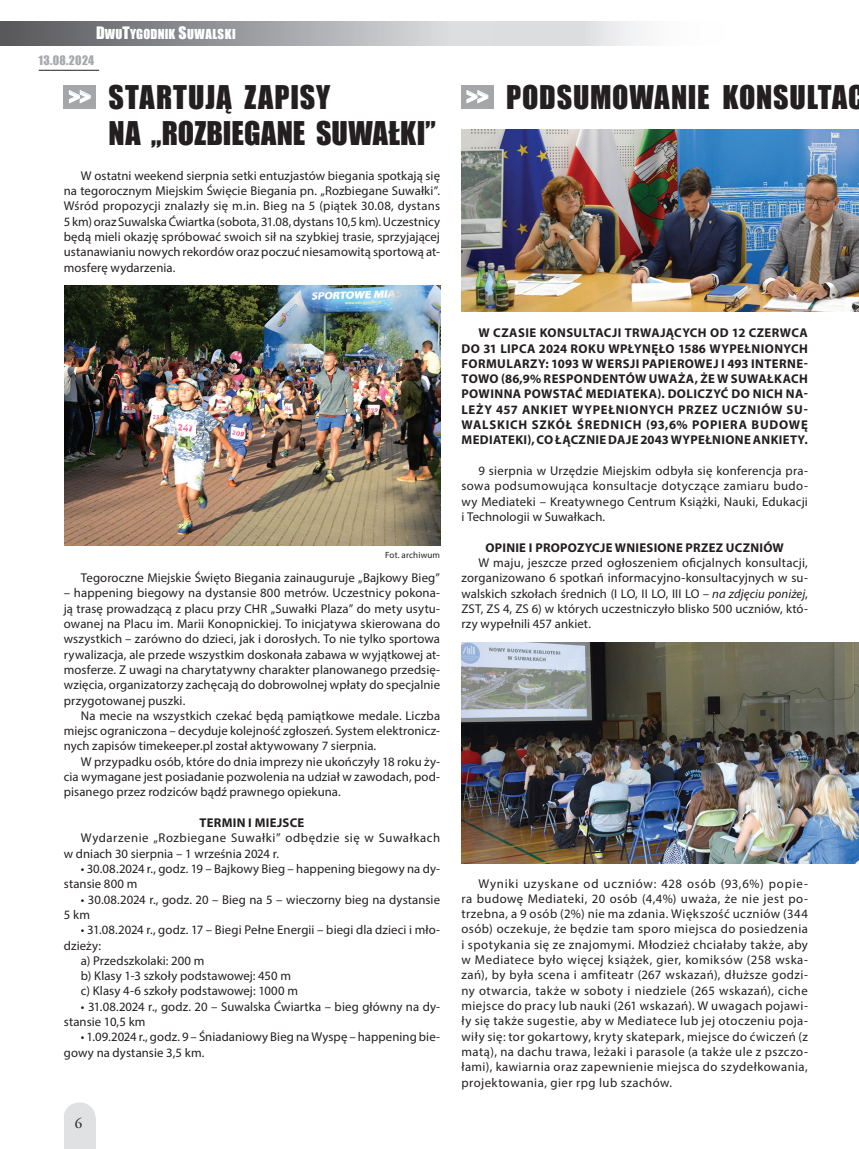
<style>
.page{position:relative;width:859px;height:1149px;background:#fff}
.page>*{position:absolute;margin:0;border:0;box-sizing:border-box;transform-origin:0 0}
.t1{font:30px/36px "Impact";letter-spacing:.02em;color:#231f20}
.t2{font:24.45px "Impact";color:#fff;scale:.87 1}
.t3{font:15px "Adobe Garamond Pro";color:#231f20}
.t4{font:12.75px/15.3px "Myriad Pro";letter-spacing:.01em;color:#231f20;text-align:justify}
.t5{font:700 12.75px/15.3px "Myriad Pro";letter-spacing:.03em;color:#231f20}
.t6{font:12.75px/15.3px "Myriad Pro";letter-spacing:.04em;color:#231f20}
.t7{font:12.6px "Impact";letter-spacing:.015em;color:#fff}
.t8{font:12px "Impact";letter-spacing:.03em;color:#a8a9ad}
.t9{font:9px "Myriad Pro";letter-spacing:.015em;color:#231f20}
.s1{font-size:15.75px}
.s2{font-size:24.45px;color:#fff}
.s3{font-style:italic}
</style>
<div class="page">
<hr style="left:39px;top:70px;width:60px;height:1px;background:#231f20">
<div style="left:64px;top:1101px;width:31px;height:29px;background:#e0e1e3;border-radius:50%"></div>
<div style="left:64px;top:1116px;width:31px;height:32px;background:#e0e1e3"></div>
<svg style="left:0;top:21px;width:641px;height:24px;background:#acadb0"></svg>
<div style="left:64px;top:85px;width:32px;height:24px;background:#a5a6aa"></div>
<svg style="left:69px;top:90px;width:21px;height:13px"></svg>
<img style="left:461px;top:130px;width:398px;height:182px">
<img style="left:461px;top:642px;width:398px;height:221px">
<div style="left:461px;top:85px;width:32px;height:24px;background:#a5a6aa"></div>
<svg style="left:467px;top:90px;width:21px;height:13px"></svg>
<img style="left:64px;top:285px;width:376px;height:260px">
<p class="t7" style="left:96px;top:25px;width:141px"><span class="s1">D</span>WU<span class="s1">T</span>YGODNIK <span class="s1">S</span>UWALSKI</p>
<p class="t8" style="left:38px;top:51px;width:57px">13.08.2024</p>
<h2 class="t2" style="left:69px;top:78px;width:27px">&gt;&gt;</h2>
<h1 class="t1" style="left:109px;top:78px;width:329px">STARTUJĄ ZAPISY<br>NA „ROZBIEGANE SUWAŁKI”</h1>
<p class="t4" style="left:64px;top:167px;width:378px;text-indent:17px">W ostatni weekend sierpnia setki entuzjastów biegania spotkają się na tegorocznym Miejskim Święcie Biegania pn. „Rozbiegane Suwałki”.<br>Wśród propozycji znalazły się m.in. Bieg na 5 (piątek 30.08, dystans 5 km) oraz Suwalska Ćwiartka (sobota, 31.08, dystans 10,5 km). Uczestnicy będą mieli okazję spróbować swoich sił na szybkiej trasie, sprzyjającej ustanawianiu nowych rekordów oraz poczuć niesamowitą sportową at&shy;mosferę wydarzenia.</p>
<h1 class="t1" style="left:466px;top:78px;width:400px"><span class="s2">&gt;&gt;</span> PODSUMOWANIE KONSULTAC</h1>
<p class="t9" style="left:385px;top:549px;width:56px">Fot. archiwum</p>
<p class="t4" style="left:81px;top:569px;width:361px">Tegoroczne Miejskie Święto Biegania zainauguruje „Bajkowy Bieg”</p>
<p class="t4" style="left:64px;top:585px;width:378px">– happening biegowy na dystansie 800 metrów. Uczestnicy pokona&shy;ją trasę prowadzącą z placu przy CHR „Suwałki Plaza” do mety usytu&shy;owanej na Placu im. Marii Konopnickiej. To inicjatywa skierowana do wszystkich – zarówno do dzieci, jak i dorosłych. To nie tylko sportowa rywalizacja, ale przede wszystkim doskonała zabawa w wyjątkowej at&shy;mosferze. Z uwagi na charytatywny charakter planowanego przedsię&shy;wzięcia, organizatorzy zachęcają do dobrowolnej wpłaty do specjalnie przygotowanej puszki.</p>
<p class="t4" style="left:64px;top:707px;width:378px;text-indent:17px">Na mecie na wszystkich czekać będą pamiątkowe medale. Liczba miejsc ograniczona – decyduje kolejność zgłoszeń. System elektronicz&shy;nych zapisów timekeeper.pl został aktywowany 7 sierpnia.</p>
<p class="t4" style="left:64px;top:753px;width:378px;text-indent:17px">W przypadku osób, które do dnia imprezy nie ukończyły 18 roku ży&shy;cia wymagane jest posiadanie pozwolenia na udział w zawodach, pod&shy;pisanego przez rodziców bądź prawnego opiekuna.</p>
<p class="t5" style="left:200px;top:814px;width:9px">TERMI</p>
<p class="t5" style="left:237px;top:814px;width:27px">N I MIEJSCE</p>
<p class="t6" style="left:64px;top:829px;width:378px;text-indent:17px">Wydarzenie „Rozbiegane Suwałki” odbędzie się w Suwałkach w dniach 30 sierpnia – 1 września 2024 r.</p>
<p class="t4" style="left:64px;top:860px;width:378px;text-indent:17px">• 30.08.2024 r., godz. 19 – Bajkowy Bieg – happening biegowy na dy&shy;stansie 800 m</p>
<p class="t4" style="left:64px;top:891px;width:378px;text-indent:17px">• 30.08.2024 r., godz. 20 – Bieg na 5 – wieczorny bieg na dystansie<br>5 km</p>
<p class="t4" style="left:81px;top:921px;width:361px">• 31.08.2024 r., godz. 17 – Biegi Pełne Energii – biegi dla dzieci i mło-</p>
<p class="t4" style="left:64px;top:937px;width:39px">dzieży:</p>
<p class="t4" style="left:81px;top:952px;width:125px">a) Przedszkolaki: 200 m</p>
<p class="t4" style="left:81px;top:967px;width:212px">b) Klasy 1-3 szkoły podstawowej: 450 m</p>
<p class="t4" style="left:81px;top:982px;width:219px">c) Klasy 4-6 szkoły podstawowej: 1000 m</p>
<p class="t4" style="left:64px;top:998px;width:378px;text-indent:17px">• 31.08.2024 r., godz. 20 – Suwalska Ćwiartka – bieg główny na dy&shy;stansie 10,5 km</p>
<p class="t4" style="left:64px;top:1028px;width:378px;text-indent:17px">• 1.09.2024 r., godz. 9 – Śniadaniowy Bieg na Wyspę – happening bie&shy;gowy na dystansie 3,5 km.</p>
<p class="t3" style="left:75px;top:1113px;width:9px">6</p>
<p class="t5" style="left:461px;top:325px;width:348px;text-indent:17px">W CZASIE KON SULTACJI TRWAJĄCYCH OD 12 CZERWCA DO 31 LIPCA 2024 ROKU WPŁYNĘŁO 1586 WYPEŁNIONYCH FORMULARZY: 1093 W WERSJI PAPIEROWEJ I 493 INTERNE-TOWO (86,9% RESPON DENTÓW UWAŻA, ŻE W SUWAŁKACH POWINNA POWSTAĆ MEDIATEKA). DOL</p>
<p class="t5" style="left:461px;top:386px;width:348px;text-align:justify;text-indent:232px">ICZYĆ DO NICH NA-LEŻY 457 ANKIET WYPEŁNIONYCH PRZEZ UCZNIÓW SU-WALSKICH SZKÓŁ ŚREDNICH (93,6% POPIERA BUDOWĘ MEDIATEKI), CO ŁĄCZNIE DAJE 2043 WYPEŁNION E ANKIETY.</p>
<p class="t4" style="left:461px;top:463px;width:348px;text-indent:17px">9 sierpnia w Urzędzie Miejskim odbyła się konferencja pra&shy;sowa podsumowująca konsultacje dotyczące zamiaru budo&shy;wy Mediateki – Kreatywnego Centrum Książki, Nauki, Edukacji i Technologii w Suwałkach.</p>
<p class="t5" style="left:485px;top:539px;width:300px">OPINIE I PROPOZYCJE WNIESION E PRZEZ UCZNIÓW</p>
<p class="t4" style="left:461px;top:554px;width:348px;text-indent:17px">W maju, jeszcze przed ogłoszeniem oficjalnych konsultacji, zorganizowano 6 spotkań informacyjno-konsultacyjnych w su&shy;walskich szkołach średnich (I LO, II LO, III LO <span class="s3">– na zdjęciu poniżej</span>, ZST, ZS 4, ZS 6) w których uczestniczyło blisko 500 uczniów, któ&shy;rzy wypełnili 457 ankiet.</p>
<p class="t4" style="left:461px;top:875px;width:348px;text-indent:17px">Wyniki uzyskane od uczniów: 428 osób (93,6%) popie&shy;ra budowę Mediateki, 20 osób (4,4%) uważa, że nie jest po&shy;trzebna, a 9 osób (2%) nie ma zdania. Większość uczniów (344 osób) oczekuje, że będzie tam sporo miejsca do posiedzenia i spotykania się ze znajomymi. Młodzież chciałaby także, aby w Mediatece było więcej książek, gier, komiksów (258 wska&shy;zań), by była scena i amfiteatr (267 wskazań), dłuższe godzi&shy;ny otwarcia, także w soboty i niedziele (265 wskazań), ciche miejsce do pracy lub nauki (261 wskazań). W uwagach pojawi&shy;ły się także sugestie, aby w Mediatece lub jej otoczeniu poja&shy;wiły się: tor gokartowy, kryty skatepark, miejsce do ćwiczeń (z matą), na dachu trawa, leżaki i parasole (a także ule z pszczo&shy;łami), kawiarnia oraz zapewnienie miejsca do szydełkowania, projektowania, gier rpg lub szachów.</p>
</div>
